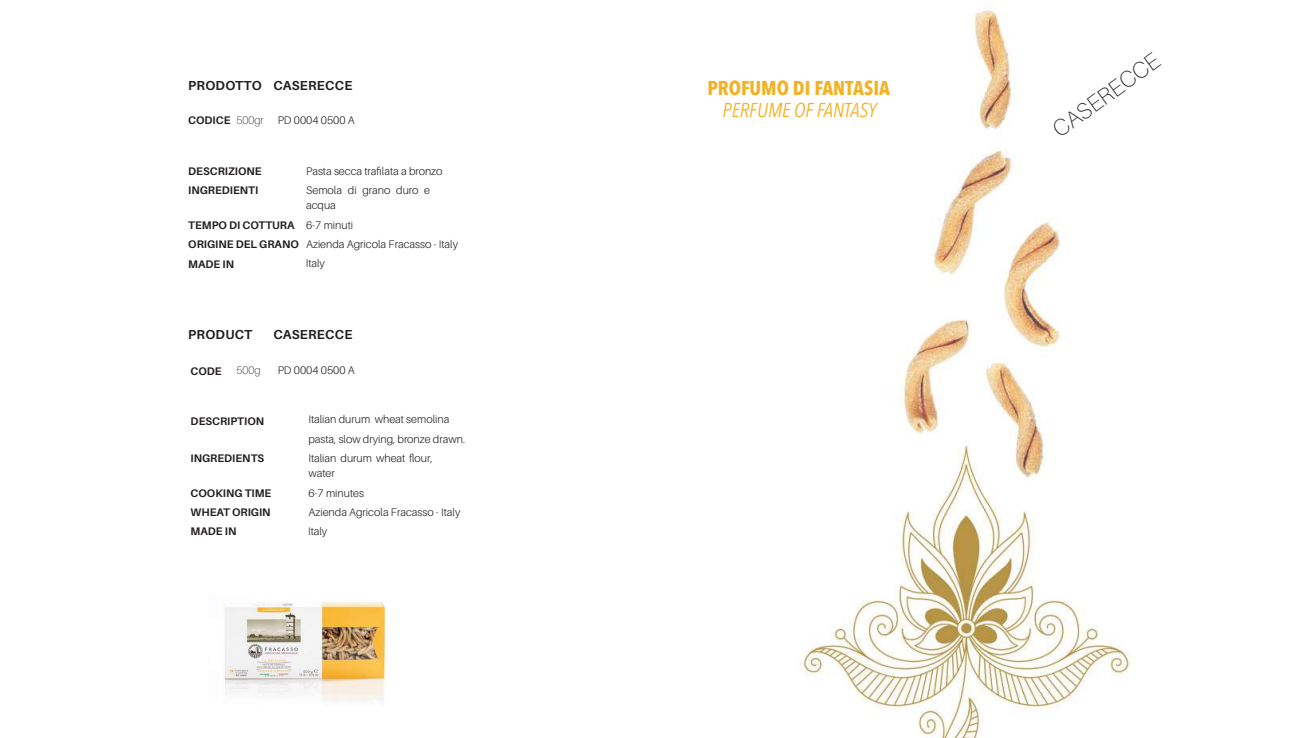
<style>
.page{position:relative;width:1304px;height:738px;background:#fff}
.page>*{position:absolute;margin:0;border:0;box-sizing:border-box;transform-origin:0 0}
.t1{font:100 23px "Aileron";color:#231f20}
.t2{font:700 20px "Avenir Next Condensed";color:#f3b223}
.t3{font:italic 20px "Avenir Next Condensed";color:#f3b223}
.t4{font:700 13px "Aileron";letter-spacing:.02em;color:#231f20}
.t5{font:300 11px/15px "Aileron";color:#231f20}
.t6{font:700 11px/19.2px "Aileron";color:#231f20}
.t7{font:100 11px "Aileron";color:#231f20}
.s1{font-weight:300}
</style>
<div class="page">
<img style="left:803px;top:4px;width:328px;height:733px">
<img style="left:225px;top:602px;width:161px;height:99px">
<p class="t4" style="left:188px;top:78px;width:166px">PRODOTTO CASERECCE</p>
<p class="t6" style="left:188px;top:111px;width:44px">CODICE</p>
<p class="t7" style="left:237px;top:114px;width:29px">500gr</p>
<p class="t5" style="left:278px;top:113px;width:78px">PD 0004 0500 A</p>
<p class="t6" style="left:188px;top:161px;width:75px">DESCRIZIONE</p>
<p class="t5" style="left:306px;top:163px;width:138px">Pasta secca trafilata a bronzo</p>
<p class="t6" style="left:188px;top:180px;width:72px">INGREDIENTI</p>
<p class="t5" style="left:306px;top:183px;width:126px">Semola di grano duro e acqua</p>
<p class="t6" style="left:188px;top:215px;width:166px">TEMPO DI COTTURA <span class="s1">6-7 minuti<br></span>ORIGINE DEL GRANO<br>MADE IN</p>
<p class="t5" style="left:306px;top:235px;width:154px;line-height:18.7px">Azienda Agricola Fracasso - Italy<br>Italy</p>
<p class="t4" style="left:188px;top:327px;width:66px">PRODUCT</p>
<p class="t4" style="left:274px;top:327px;width:80px">CASERECCE</p>
<p class="t6" style="left:191px;top:361px;width:33px">CODE</p>
<p class="t7" style="left:237px;top:363px;width:26px">500g</p>
<p class="t5" style="left:278px;top:362px;width:78px">PD 0004 0500 A</p>
<p class="t6" style="left:191px;top:411px;width:75px">DESCRIPTION</p>
<p class="t5" style="left:308px;top:409px;width:158px;line-height:20px">Italian durum wheat semolina pasta, slow drying, bronze drawn.</p>
<p class="t6" style="left:191px;top:448px;width:75px">INGREDIENTS</p>
<p class="t5" style="left:308px;top:450px;width:126px">Italian durum wheat flour, water</p>
<p class="t6" style="left:191px;top:483px;width:82px">COOKING TIME</p>
<p class="t5" style="left:308px;top:485px;width:57px">6-7 minutes</p>
<p class="t6" style="left:191px;top:502px;width:82px">WHEAT ORIGIN<br>MADE IN</p>
<p class="t5" style="left:308px;top:502px;width:154px;line-height:18.7px">Azienda Agricola Fracasso - Italy<br>Italy</p>
<h2 class="t2" style="left:707px;top:75px;width:184px">PROFUMO DI FANTASIA</h2>
<h2 class="t3" style="left:723px;top:98px;width:156px">PERFUME OF FANTASY</h2>
<h1 class="t1" style="left:1048px;top:122px;width:128px;rotate:-36deg">CASERECCE</h1>
</div>
